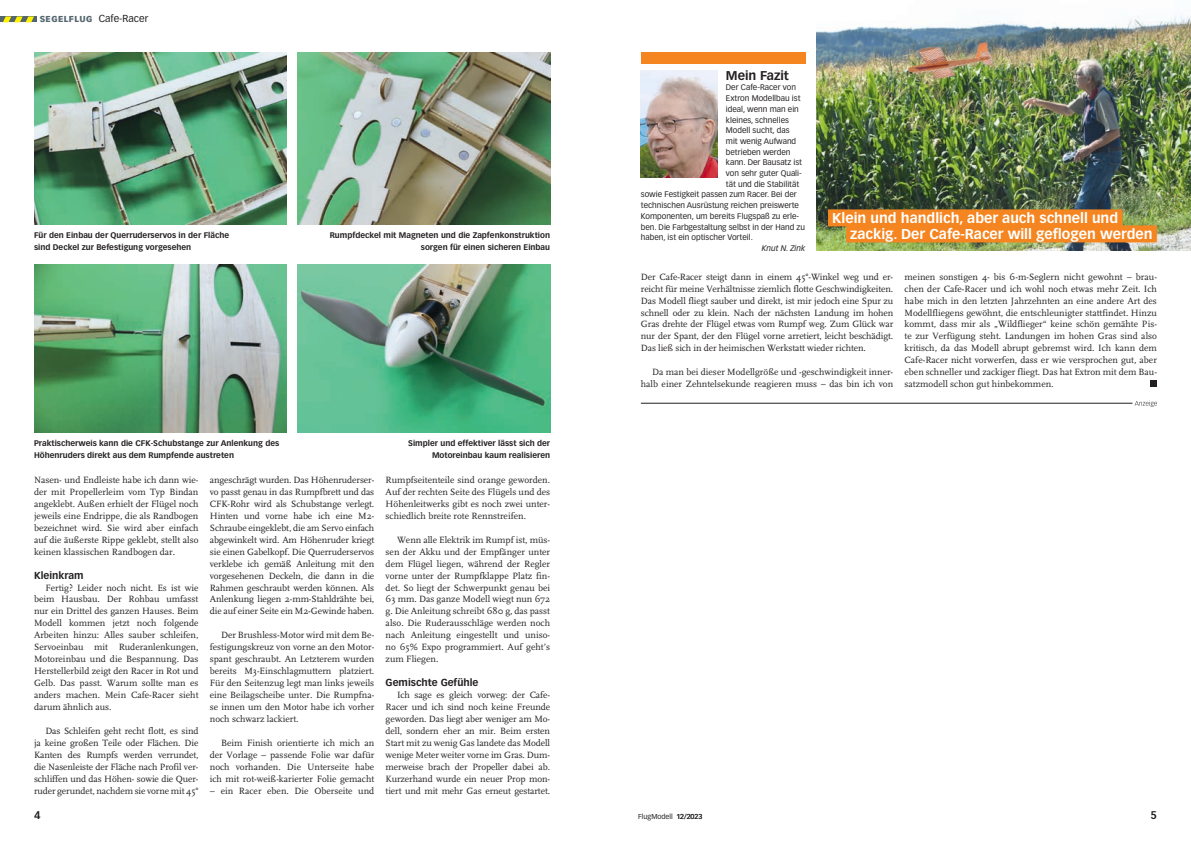
<style>
.page{position:relative;width:1191px;height:842px;background:#fff}
.page>*{position:absolute;margin:0;border:0;box-sizing:border-box;transform-origin:0 0}
.Zitat_2{font:700 14px "Vectora LT Std";color:#fff}
.Zitat_1{font:700 14px "Vectora LT Std";color:#fff}
.Fazit_Fett{font:700 12.5px "Vectora LT Std";letter-spacing:-.005em;color:#231f20}
.t1{font:700 11px "Vectora LT Std";color:#231f20}
.Zwischenüberschrift{font:700 10px "Vectora LT Std";color:#231f20}
.t2{font:10px "Vectora LT Std";color:#231f20}
.Lauftext_Einzüge{font:9.5px/12px "FF Scala";color:#231f20;text-align:justify}
.t3{font:900 8.5px "Vectora LT Std";letter-spacing:.05em;color:#53656e}
.Fazit_Text{font:8px "Vectora LT Std";color:#231f20}
.BU{font:700 8px/11.5px "Vectora LT Std";color:#231f20}
.Fazit_Autor{font:italic 8px "Vectora LT Std";color:#231f20}
.t4{font:7px "Vectora LT Std";color:#231f20}
</style>
<div class="page">
<div style="left:0;top:17px;width:37px;height:5px;background:#53656e"></div>
<svg style="left:3px;top:17px;width:31px;height:5px"></svg>
<div style="left:1150px;top:381px;width:7px;height:6px;background:#231f20"></div>
<div style="left:641px;top:52px;width:164px;height:12px;background:#f58520"></div>
<img style="left:641px;top:70px;width:76px;height:107px">
<hr style="left:641px;top:403px;width:491px;height:1px;background:#231f20">
<svg style="left:1134px;top:401px;width:23px;height:6px"></svg>
<img style="left:816px;top:15px;width:375px;height:236px">
<img style="left:298px;top:265px;width:252px;height:168px">
<img style="left:34px;top:265px;width:252px;height:168px">
<img style="left:298px;top:52px;width:252px;height:172px">
<img style="left:34px;top:52px;width:252px;height:172px">
<div style="left:828px;top:209px;width:294px;height:17px;background:#f58520"></div>
<div style="left:846px;top:225px;width:310px;height:17px;background:#f58520"></div>
<p class="t2" style="left:99px;top:13px;width:51px">Cafe-Racer</p>
<p class="t3" style="left:40px;top:14px;width:54px">SEGELFLUG</p>
<p class="BU" style="left:34px;top:229px;width:197px">Für den Einbau der Querruderservos in der Fläche sind Deckel zur Befestigung vorgesehen</p>
<p class="BU" style="left:330px;top:229px;width:222px;text-align:right">Rumpfdeckel mit Magneten und die Zapfenkonstruktion sorgen für einen sicheren Einbau</p>
<p class="BU" style="left:34px;top:437px;width:247px">Praktischerweis kann die CFK-Schubstange zur Anlenkung des<br>Höhenruders direkt aus dem Rumpfende austreten</p>
<p class="BU" style="left:408px;top:437px;width:143px;text-align:right">Simpler und effektiver lässt sich der<br>Motoreinbau kaum realisieren</p>
<p class="Lauftext_Einzüge" style="left:34px;top:474px;width:166px">Nasen- und Endleiste habe ich dann wie&shy;der mit Propellerleim vom Typ Bindan angeklebt. Außen erhielt der Flügel noch jeweils eine Endrippe, die als Randbogen bezeichnet wird. Sie wird aber einfach auf die äußerste Rippe geklebt, stellt also keinen klassischen Randbogen dar.</p>
<p class="Zwischenüberschrift" style="left:34px;top:569px;width:51px">Kleinkram</p>
<p class="Lauftext_Einzüge" style="left:34px;top:582px;width:166px;text-indent:11px">Fertig? Leider noch nicht. Es ist wie beim Hausbau. Der Rohbau umfasst nur ein Drittel des ganzen Hauses. Beim Modell kommen jetzt noch folgende Arbeiten hinzu: Alles sauber schleifen, Servoeinbau mit Ruderanlenkungen, Motoreinbau und die Bespannung. Das Herstellerbild zeigt den Racer in Rot und Gelb. Das passt. Warum sollte man es anders machen. Mein Cafe-Racer sieht darum ähnlich aus.</p>
<p class="Lauftext_Einzüge" style="left:34px;top:725px;width:166px;text-indent:11px">Das Schleifen geht recht flott, es sind ja keine großen Teile oder Flächen. Die Kanten des Rumpfs werden verrundet, die Nasenleiste der Fläche nach Profil ver&shy;schliffen und das Höhen- sowie die Quer&shy;ruder gerundet, nachdem sie vorne mit 45°</p>
<p class="Lauftext_Einzüge" style="left:210px;top:474px;width:166px">angeschrägt wurden. Das Höhenruderser&shy;vo passt genau in das Rumpfbrett und das CFK-Rohr wird als Schubstange verlegt.<br>Hinten und vorne habe ich eine M2- Schraube eingeklebt, die am Servo einfach abgewinkelt wird. Am Höhenruder kriegt sie einen Gabelkopf. Die Querruderservos verklebe ich gemäß Anleitung mit den vorgesehenen Deckeln, die dann in die Rahmen geschraubt werden können. Als Anlenkung liegen 2-mm-Stahldrähte bei, die auf einer Seite ein M2-Gewinde haben.</p>
<p class="Lauftext_Einzüge" style="left:210px;top:629px;width:166px;text-indent:11px">Der Brushless-Motor wird mit dem Be&shy;festigungskreuz von vorne an den Motor&shy;spant geschraubt. An Letzterem wurden bereits M3-Einschlagmuttern platziert.<br>Für den Seitenzug legt man links jeweils eine Beilagscheibe unter. Die Rumpfna&shy;se innen um den Motor habe ich vorher noch schwarz lackiert.</p>
<p class="Lauftext_Einzüge" style="left:210px;top:737px;width:166px;text-indent:11px">Beim Finish orientierte ich mich an der Vorlage – passende Folie war dafür noch vorhanden. Die Unterseite habe ich mit rot-weiß-karierter Folie gemacht</p>
<p class="Lauftext_Einzüge" style="left:210px;top:785px;width:166px">– ein Racer eben. Die Oberseite und</p>
<p class="Lauftext_Einzüge" style="left:386px;top:474px;width:166px">Rumpfseitenteile sind orange geworden.<br>Auf der rechten Seite des Flügels und des Höhenleitwerks gibt es noch zwei unter&shy;schiedlich breite rote Rennstreifen.</p>
<p class="Lauftext_Einzüge" style="left:386px;top:534px;width:166px;text-indent:11px">Wenn alle Elektrik im Rumpf ist, müs&shy;sen der Akku und der Empfänger unter dem Flügel liegen, während der Regler vorne unter der Rumpfklappe Platz fin&shy;det. So liegt der Schwerpunkt genau bei 63 mm. Das ganze Modell wiegt nun 672 g. Die Anleitung schreibt 680 g, das passt also. Die Ruderausschläge werden noch nach Anleitung eingestellt und uniso&shy;no 65% Expo programmiert. Auf geht’s zum Fliegen.</p>
<p class="Zwischenüberschrift" style="left:386px;top:676px;width:94px">Gemischte Gefühle</p>
<p class="Lauftext_Einzüge" style="left:386px;top:689px;width:166px;text-indent:11px">Ich sage es gleich vorweg: der Cafe-Racer und ich sind noch keine Freunde geworden. Das liegt aber weniger am Mo&shy;dell, sondern eher an mir. Beim ersten Start mit zu wenig Gas landete das Modell wenige Meter weiter vorne im Gras. Dum&shy;merweise brach der Propeller dabei ab.<br>Kurzerhand wurde ein neuer Prop mon&shy;tiert und mit mehr Gas erneut gestartet.</p>
<p class="Fazit_Fett" style="left:726px;top:68px;width:64px">Mein Fazit</p>
<p class="Fazit_Text" style="left:726px;top:83px;width:72px">Der Cafe-Racer von</p>
<p class="Fazit_Text" style="left:726px;top:94px;width:76px">Extron Modellbau ist</p>
<p class="Fazit_Text" style="left:726px;top:104px;width:74px">ideal, wenn man ein</p>
<p class="Fazit_Text" style="left:726px;top:115px;width:65px">kleines, schnelles</p>
<p class="Fazit_Text" style="left:726px;top:126px;width:65px">Modell sucht, das</p>
<p class="Fazit_Text" style="left:726px;top:136px;width:72px">mit wenig Aufwand</p>
<p class="Fazit_Text" style="left:726px;top:147px;width:66px">betrieben werden</p>
<p class="Fazit_Text" style="left:726px;top:158px;width:78px">kann. Der Bausatz ist</p>
<p class="Fazit_Text" style="left:726px;top:168px;width:77px">von sehr guter Quali-</p>
<p class="Fazit_Text" style="left:726px;top:179px;width:75px">tät und die Stabilität</p>
<p class="Fazit_Text" style="left:641px;top:190px;width:157px">sowie Festigkeit passen zum Racer. Bei der</p>
<p class="Fazit_Text" style="left:641px;top:201px;width:160px">technischen Ausrüstung reichen preiswerte</p>
<p class="Fazit_Text" style="left:641px;top:211px;width:160px">Komponenten, um bereits Flugspaß zu erle-</p>
<p class="Fazit_Text" style="left:641px;top:222px;width:166px">ben. Die Farbgestaltung selbst in der Hand zu</p>
<p class="Fazit_Text" style="left:641px;top:233px;width:114px">haben, ist ein optischer Vorteil.</p>
<p class="Fazit_Autor" style="left:762px;top:243px;width:45px">Knut N. Zink</p>
<p class="Zitat_1" style="left:832px;top:209px;width:287px">Klein und handlich, aber auch schnell und</p>
<p class="Zitat_2" style="left:850px;top:225px;width:304px">zackig. Der Cafe-Racer will geflogen werden</p>
<p class="Lauftext_Einzüge" style="left:641px;top:271px;width:254px">Der Cafe-Racer steigt dann in einem 45°-Winkel weg und er&shy;reicht für meine Verhältnisse ziemlich flotte Geschwindigkeiten.<br>Das Modell fliegt sauber und direkt, ist mir jedoch eine Spur zu schnell oder zu klein. Nach der nächsten Landung im hohen Gras drehte der Flügel etwas vom Rumpf weg. Zum Glück war nur der Spant, der den Flügel vorne arretiert, leicht beschädigt.<br>Das ließ sich in der heimischen Werkstatt wieder richten.</p>
<p class="Lauftext_Einzüge" style="left:641px;top:366px;width:254px;text-align:right">Da man bei dieser Modellgröße und -geschwindigkeit inner&shy;halb einer Zehntelsekunde reagieren muss – das bin ich von</p>
<p class="Lauftext_Einzüge" style="left:904px;top:271px;width:254px">meinen sonstigen 4- bis 6-m-Seglern nicht gewohnt – brau&shy;chen der Cafe-Racer und ich wohl noch etwas mehr Zeit. Ich habe mich in den letzten Jahrzehnten an eine andere Art des Modellfliegens gewöhnt, die entschleunigter stattfindet. Hinzu kommt, dass mir als „Wildflieger“ keine schön gemähte Pis&shy;te zur Verfügung steht. Landungen im hohen Gras sind also kritisch, da das Modell abrupt gebremst wird. Ich kann dem Cafe-Racer nicht vorwerfen, dass er wie versprochen gut, aber eben schneller und zackiger fliegt. Das hat Extron mit dem Bau&shy;satzmodell schon gut hinbekommen.</p>
<p class="t1" style="left:34px;top:809px;width:8px">4</p>
<p class="t1" style="left:1150px;top:809px;width:8px">5</p>
<p class="t4" style="left:638px;top:813px;width:36px">FlugModell</p>
<p class="t4" style="left:676px;top:813px;width:27px">12/2023</p>
</div>
